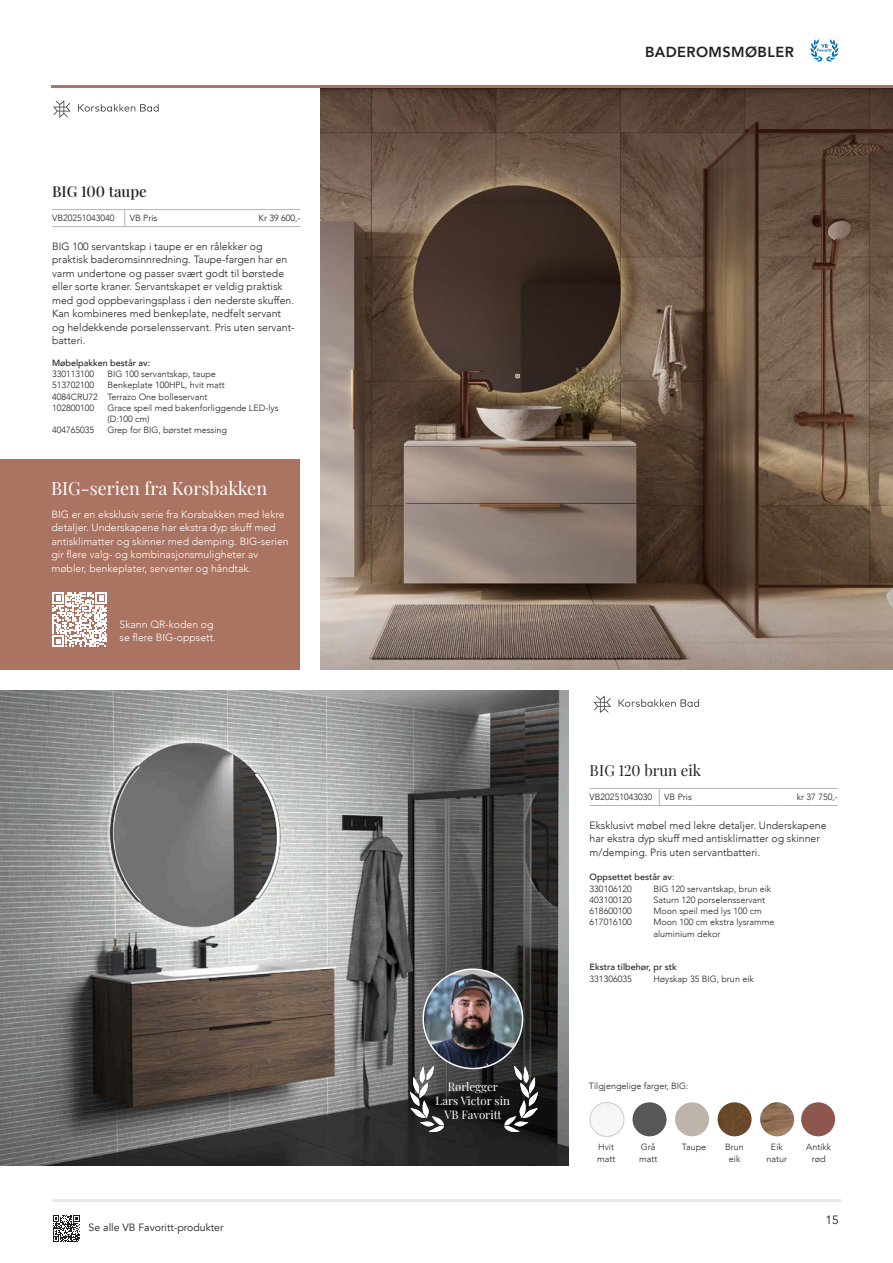
<style>
.page{position:relative;width:893px;height:1263px;background:#fff}
.page>*{position:absolute;margin:0;border:0;box-sizing:border-box;transform-origin:0 0}
._2025-FAV-Serienavn{font:18px "Playfair Display";color:#fff}
._2025-FAV-Produktnavn{font:15px "Playfair Display";color:#231f20}
._2025-FAV-Produktnavn-2{font:500 15px "Playfair Display";color:#231f20}
.t1{font:800 14.55px "Avenir";letter-spacing:.03em;color:#231f20}
.t2{font:12px "Avenir";color:#231f20}
._2025-FAV-Serienavn-2{font:11.4px "Playfair Display";color:#fff}
._2025-FAV-Produkttekst{font:300 10.5px/13.5px "Avenir";color:#231f20}
._2025-FAV-Produkttekst-2{font:300 10.5px/13.5px "Avenir";color:#fff}
.t3{font:10.5px "Avenir";color:#231f20}
._2025-FAV-Produkttekst-ekstrainfo{font:300 9px/11.2px "Avenir";color:#231f20}
._2025-FAV-Produkttekst-ekstrainfo-2{font:500 9px "Avenir";color:#231f20}
._2025-FAV-NRF{font:300 9px "Avenir";color:#231f20}
._2025-FAV-Pris{font:300 9px "Avenir";color:#231f20}
.s1{font-weight:300}
</style>
<div class="page">
<svg style="left:810px;top:39px;width:28px;height:22px"></svg>
<hr style="left:52px;top:1199px;width:789px;height:3px;background:#b4b2b2">
<svg style="left:53px;top:1215px;width:27px;height:27px"></svg>
<img style="left:320px;top:88px;width:573px;height:581px">
<hr style="left:51px;top:85px;width:842px;height:3px;background:#ab7361">
<div style="left:0;top:459px;width:299px;height:210px;background:#ab7361"></div>
<svg style="left:78px;top:104px;width:81px;height:8px"></svg>
<svg style="left:53px;top:100px;width:18px;height:18px"></svg>
<hr style="left:52px;top:209px;width:73px;height:1px;background:#b4b2b2">
<hr style="left:125px;top:209px;width:113px;height:1px;background:#b4b2b2">
<svg style="left:124px;top:210px;width:1px;height:16px"></svg>
<hr style="left:238px;top:209px;width:62px;height:1px;background:#b4b2b2">
<hr style="left:52px;top:226px;width:73px;height:1px;background:#b4b2b2">
<hr style="left:125px;top:226px;width:113px;height:1px;background:#b4b2b2">
<hr style="left:238px;top:226px;width:62px;height:1px;background:#b4b2b2">
<hr style="left:590px;top:788px;width:69px;height:1px;background:#b4b2b2">
<hr style="left:659px;top:788px;width:118px;height:1px;background:#b4b2b2">
<svg style="left:659px;top:789px;width:1px;height:16px"></svg>
<hr style="left:777px;top:788px;width:61px;height:1px;background:#b4b2b2">
<hr style="left:590px;top:805px;width:69px;height:1px;background:#b4b2b2">
<hr style="left:659px;top:805px;width:118px;height:1px;background:#b4b2b2">
<hr style="left:777px;top:805px;width:61px;height:1px;background:#b4b2b2">
<img style="left:0;top:691px;width:568px;height:474px">
<img style="left:590px;top:1102px;width:34px;height:34px;border-radius:17px">
<div style="left:590px;top:1102px;width:34px;height:34px;border:1px solid #cdcbcd;border-radius:50%"></div>
<img style="left:632px;top:1102px;width:34px;height:34px;border-radius:17px">
<img style="left:675px;top:1102px;width:34px;height:34px;border-radius:17px">
<img style="left:718px;top:1102px;width:34px;height:34px;border-radius:17px">
<img style="left:760px;top:1102px;width:34px;height:34px;border-radius:17px">
<img style="left:801px;top:1102px;width:34px;height:34px;border-radius:17px">
<img style="left:423px;top:969px;width:100px;height:99px;border-radius:50px">
<div style="left:422px;top:968px;width:101px;height:101px;border:2px solid #fff;border-radius:50%"></div>
<svg style="left:410px;top:1066px;width:34px;height:66px"></svg>
<svg style="left:504px;top:1066px;width:34px;height:66px"></svg>
<svg style="left:52px;top:592px;width:55px;height:55px"></svg>
<svg style="left:619px;top:699px;width:80px;height:8px"></svg>
<svg style="left:593px;top:695px;width:18px;height:18px"></svg>
<p class="_2025-FAV-Produktnavn-2" style="left:52px;top:179px;width:96px">BIG 100 taupe</p>
<p class="_2025-FAV-NRF" style="left:52px;top:213px;width:64px">VB20251043040</p>
<p class="_2025-FAV-NRF" style="left:130px;top:213px;width:29px">VB Pris</p>
<p class="_2025-FAV-Pris" style="left:258px;top:213px;width:43px">Kr 39 600,-</p>
<p class="_2025-FAV-Produkttekst" style="left:52px;top:240px;width:244px">BIG 100 servantskap i taupe er en rålekker og praktisk baderomsinnredning. Taupe-fargen har en varm undertone og passer svært godt til børstede eller sorte kraner. Servantskapet er veldig praktisk med god oppbevaringsplass i den nederste skuffen.<br>Kan kombineres med benkeplate, nedfelt servant og heldekkende porselensservant. Pris uten servant&shy;batteri.</p>
<p class="_2025-FAV-Produkttekst-ekstrainfo-2" style="left:52px;top:355px;width:100px">Møbelpakken består av:</p>
<p class="_2025-FAV-Produkttekst-ekstrainfo" style="left:52px;top:368px;width:44px">330113100</p>
<p class="_2025-FAV-Produkttekst-ekstrainfo" style="left:107px;top:368px;width:110px">BIG 100 servantskap, taupe</p>
<p class="_2025-FAV-Produkttekst-ekstrainfo" style="left:52px;top:380px;width:44px">513702100</p>
<p class="_2025-FAV-Produkttekst-ekstrainfo" style="left:107px;top:380px;width:119px">Benkeplate 100HPL, hvit matt</p>
<p class="_2025-FAV-Produkttekst-ekstrainfo" style="left:52px;top:391px;width:157px">4084CRU72 Terrazo One bolleservant</p>
<p class="_2025-FAV-Produkttekst-ekstrainfo" style="left:52px;top:402px;width:44px">102800100</p>
<p class="_2025-FAV-Produkttekst-ekstrainfo" style="left:107px;top:402px;width:173px">Grace speil med bakenforliggende LED-lys (D:100 cm)</p>
<p class="_2025-FAV-Produkttekst-ekstrainfo" style="left:52px;top:425px;width:44px">404765035</p>
<p class="_2025-FAV-Produkttekst-ekstrainfo" style="left:107px;top:425px;width:121px">Grep for BIG, børstet messing</p>
<p class="_2025-FAV-Serienavn" style="left:51px;top:474px;width:218px">BIG-serien fra Korsbakken</p>
<p class="_2025-FAV-Produkttekst-2" style="left:51px;top:507px;width:239px">BIG er en eksklusiv serie fra Korsbakken med lekre detaljer. Underskapene har ekstra dyp skuff med antisklimatter og skinner med demping. BIG-serien gir flere valg- og kombinasjonsmuligheter av møbler, benkeplater, servanter og håndtak.</p>
<p class="_2025-FAV-Produkttekst-2" style="left:120px;top:617px;width:95px">Skann QR-koden og</p>
<p class="_2025-FAV-Produkttekst-2" style="left:120px;top:631px;width:98px">se flere BIG-oppsett.</p>
<p class="t3" style="left:89px;top:1221px;width:136px">Se alle VB Favoritt-produkter</p>
<p class="t1" style="left:645px;top:40px;width:150px">BADEROMSMØBLER</p>
<p class="_2025-FAV-Produktnavn" style="left:590px;top:758px;width:113px">BIG 120 brun eik</p>
<p class="_2025-FAV-NRF" style="left:590px;top:792px;width:64px">VB20251043030</p>
<p class="_2025-FAV-NRF" style="left:664px;top:792px;width:29px">VB Pris</p>
<p class="_2025-FAV-Pris" style="left:797px;top:792px;width:42px">kr 37 750,-</p>
<p class="_2025-FAV-Produkttekst" style="left:590px;top:818px;width:238px">Eksklusivt møbel med lekre detaljer. Underskapene har ekstra dyp skuff med antisklimatter og skinner m/demping. Pris uten servantbatteri.</p>
<p class="_2025-FAV-Produkttekst-ekstrainfo-2" style="left:590px;top:869px;width:86px">Oppsettet består av<span class="s1">:</span></p>
<p class="_2025-FAV-Produkttekst-ekstrainfo" style="left:590px;top:883px;width:44px">330106120</p>
<p class="_2025-FAV-Produkttekst-ekstrainfo" style="left:653px;top:883px;width:119px">BIG 120 servantskap, brun eik</p>
<p class="_2025-FAV-Produkttekst-ekstrainfo" style="left:590px;top:894px;width:44px">403100120</p>
<p class="_2025-FAV-Produkttekst-ekstrainfo" style="left:653px;top:894px;width:113px">Saturn 120 porselensservant</p>
<p class="_2025-FAV-Produkttekst-ekstrainfo" style="left:590px;top:905px;width:44px">618600100</p>
<p class="_2025-FAV-Produkttekst-ekstrainfo" style="left:653px;top:905px;width:110px">Moon speil med lys 100 cm</p>
<p class="_2025-FAV-Produkttekst-ekstrainfo" style="left:590px;top:917px;width:44px">617016100</p>
<p class="_2025-FAV-Produkttekst-ekstrainfo" style="left:653px;top:917px;width:123px">Moon 100 cm ekstra lysramme aluminium dekor</p>
<p class="_2025-FAV-Produkttekst-ekstrainfo-2" style="left:590px;top:959px;width:89px">Ekstra tilbehør, pr stk</p>
<p class="_2025-FAV-Produkttekst-ekstrainfo" style="left:590px;top:973px;width:44px">331306035</p>
<p class="_2025-FAV-Produkttekst-ekstrainfo" style="left:653px;top:973px;width:102px">Høyskap 35 BIG, brun eik</p>
<p class="_2025-FAV-Serienavn-2" style="left:448px;top:1078px;width:52px">Rørlegger</p>
<p class="_2025-FAV-Produkttekst-ekstrainfo" style="left:589px;top:1080px;width:101px">Tilgjengelige farger, BIG:</p>
<p class="_2025-FAV-Serienavn-2" style="left:436px;top:1092px;width:76px">Lars Victor sin</p>
<p class="_2025-FAV-Serienavn-2" style="left:444px;top:1106px;width:59px">VB Favoritt</p>
<p class="_2025-FAV-Produkttekst-ekstrainfo" style="left:597px;top:1142px;width:20px">Hvit matt</p>
<p class="_2025-FAV-Produkttekst-ekstrainfo" style="left:639px;top:1142px;width:20px">Grå matt</p>
<p class="_2025-FAV-Produkttekst-ekstrainfo" style="left:682px;top:1142px;width:26px">Taupe</p>
<p class="_2025-FAV-Produkttekst-ekstrainfo" style="left:725px;top:1142px;width:20px;text-align:center">Brun eik</p>
<p class="_2025-FAV-Produkttekst-ekstrainfo" style="left:766px;top:1142px;width:22px;text-align:center">Eik natur</p>
<p class="_2025-FAV-Produkttekst-ekstrainfo" style="left:806px;top:1142px;width:26px;text-align:center">Antikk rød</p>
<p class="t2" style="left:826px;top:1213px;width:15px">15</p>
</div>
